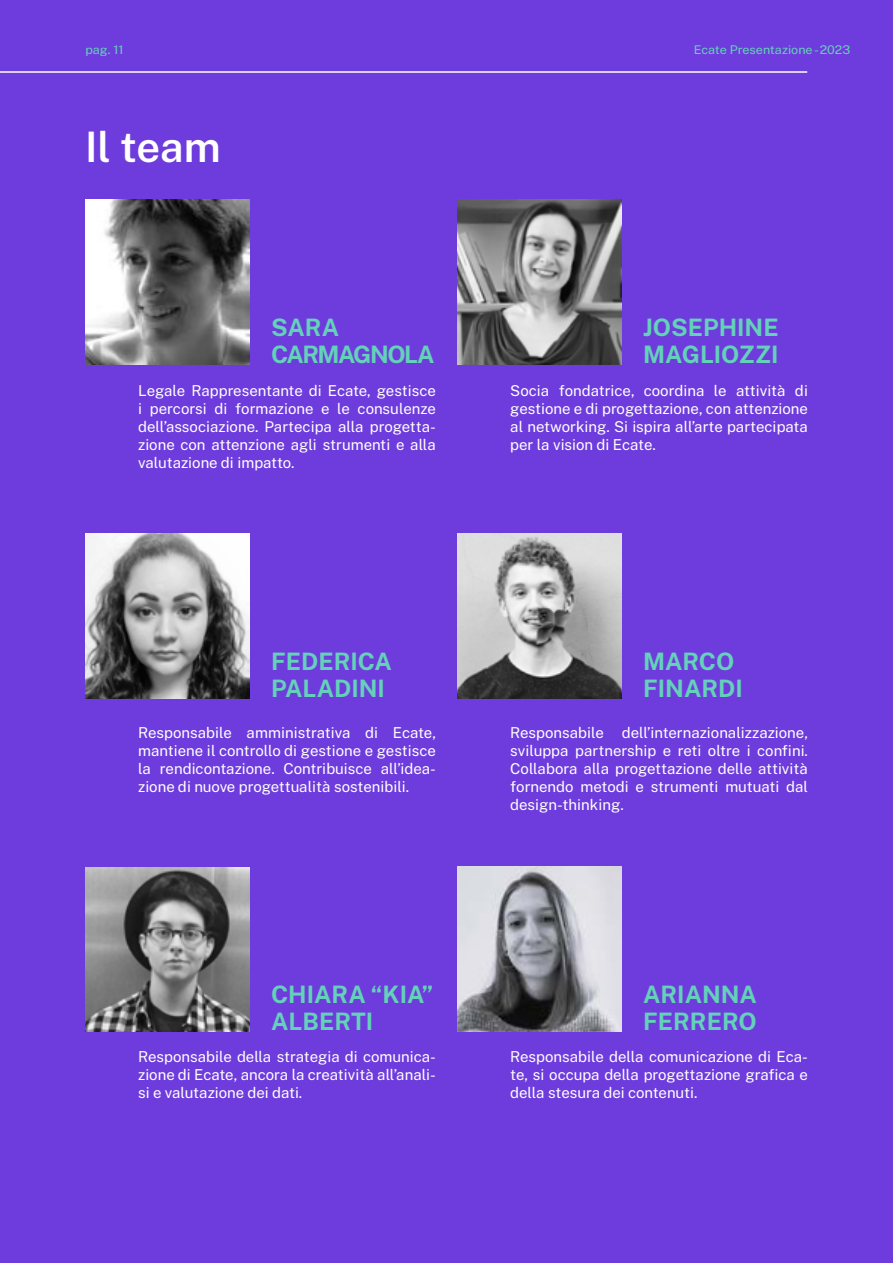
<style>
.page{position:relative;width:893px;height:1263px;background:#6e3cdc}
.page>*{position:absolute;margin:0;border:0;box-sizing:border-box;transform-origin:0 0}
.t1{font:600 42px "Public Sans";color:#fff}
.t2{font:700 24px/27px "Public Sans";color:#64d2b9}
.t3{font:700 24px/27px "Public Sans";letter-spacing:-.06em;color:#64d2b9}
.t4{font:15px/18px "Public Sans";color:#fff;text-align:justify}
.t5{font:12px "Public Sans";color:#64d2b9;scale:1.05 1}
</style>
<div class="page">
<img style="left:85px;top:200px;width:165px;height:164px">
<img style="left:85px;top:867px;width:165px;height:165px">
<img style="left:457px;top:200px;width:165px;height:164px">
<img style="left:85px;top:533px;width:165px;height:165px">
<img style="left:457px;top:867px;width:165px;height:165px">
<img style="left:457px;top:533px;width:165px;height:165px">
<hr style="left:0;top:71px;width:807px;height:2px;background:#fff">
<p class="t5" style="left:85px;top:41px;width:38px">pag. 11</p>
<p class="t5" style="left:694px;top:41px;width:151px">Ecate Presentazione - 2023</p>
<h1 class="t1" style="left:85px;top:116px;width:137px">Il team</h1>
<h2 class="t3" style="left:271px;top:312px;width:165px">SARA<br>CARMAGNOLA</h2>
<p class="t4" style="left:138px;top:381px;width:299px">Legale Rappresentante di Ecate, gestisce i percorsi di formazione e le consulenze dell’associazione. Partecipa alla progetta&shy;zione con attenzione agli strumenti e alla valutazione di impatto.</p>
<h2 class="t2" style="left:271px;top:646px;width:122px">FEDERICA<br>PALADINI</h2>
<p class="t4" style="left:138px;top:723px;width:299px">Responsabile amministrativa di Ecate, mantiene il controllo di gestione e gestisce la rendicontazione. Contribuisce all’idea&shy;zione di nuove progettualità sostenibili.</p>
<h2 class="t2" style="left:271px;top:980px;width:164px">CHIARA “KIA”<br>ALBERTI</h2>
<p class="t4" style="left:138px;top:1047px;width:299px">Responsabile della strategia di comunica&shy;zione di Ecate, ancora la creatività all’anali&shy;si e valutazione dei dati.</p>
<h2 class="t2" style="left:643px;top:312px;width:137px">JOSEPHINE<br>MAGLIOZZI</h2>
<p class="t4" style="left:510px;top:381px;width:299px">Socia fondatrice, coordina le attività di gestione e di progettazione, con attenzione al networking. Si ispira all’arte partecipata per la vision di Ecate.</p>
<h2 class="t2" style="left:643px;top:646px;width:101px">MARCO<br>FINARDI</h2>
<p class="t4" style="left:510px;top:723px;width:299px">Responsabile dell’internazionalizzazione, sviluppa partnership e reti oltre i confini.<br>Collabora alla progettazione delle attività fornendo metodi e strumenti mutuati dal design-thinking.</p>
<h2 class="t2" style="left:643px;top:980px;width:115px">ARIANNA<br>FERRERO</h2>
<p class="t4" style="left:510px;top:1047px;width:299px">Responsabile della comunicazione di Eca&shy;te, si occupa della progettazione grafica e della stesura dei contenuti.</p>
</div>
